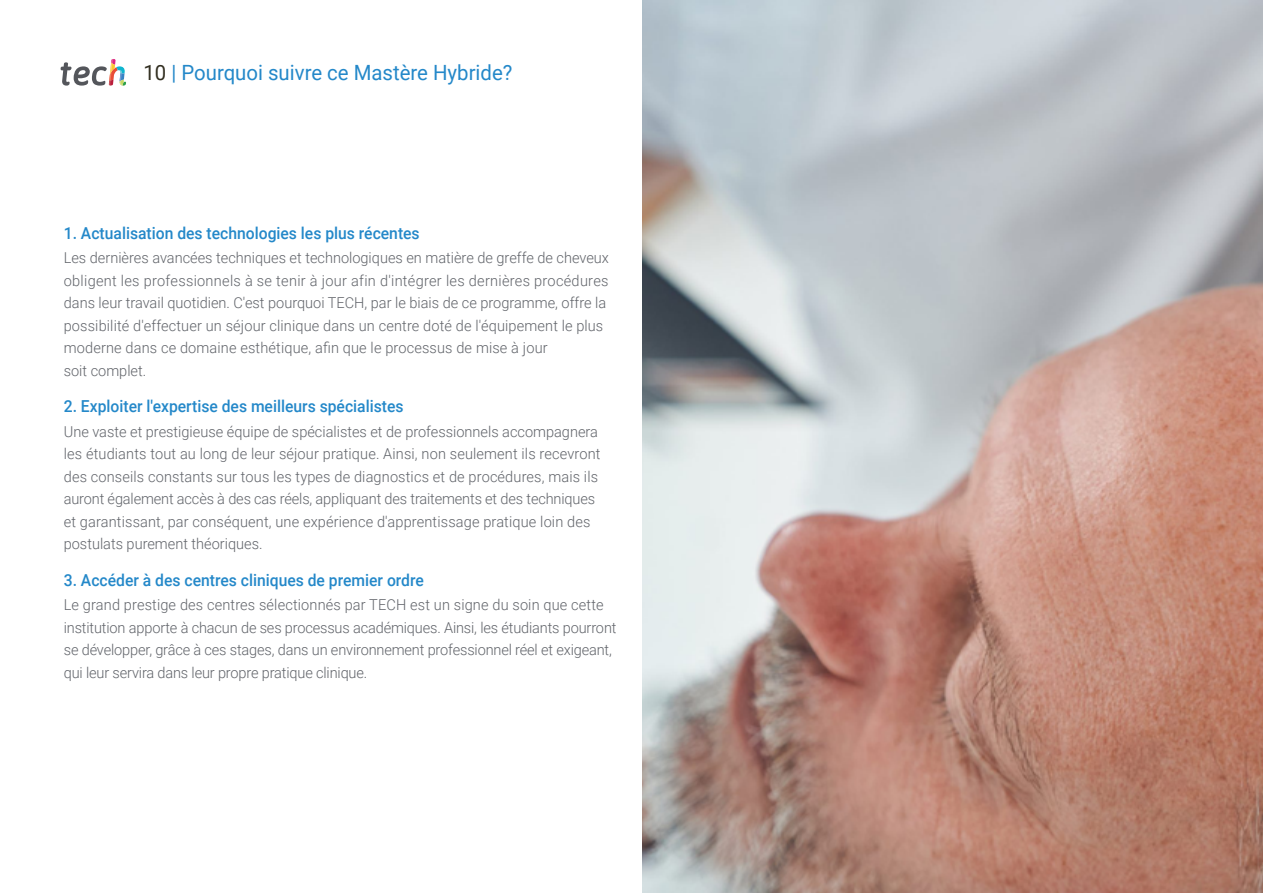
<style>
.page{position:relative;width:1263px;height:893px;background:#fff}
.page>*{position:absolute;margin:0;border:0;box-sizing:border-box;transform-origin:0 0}
.t1{font:21px "Roboto";color:#2488c9}
.t2{font:500 16.5px "Roboto";color:#2488c9;scale:.95 1}
.t3{font:300 15px/22.5px "Roboto";color:#61646a}
.s1{color:#312e20}
</style>
<div class="page">
<svg style="left:61px;top:59px;width:65px;height:27px"></svg>
<img style="left:642px;top:0;width:621px;height:893px">
<h1 class="t1" style="left:144px;top:57px;width:370px"><span class="s1">10</span> | Pourquoi suivre ce Mastère Hybride?</h1>
<p class="t2" style="left:64px;top:221px;width:376px">1. Actualisation des technologies les plus récentes</p>
<p class="t3" style="left:64px;top:246px;width:547px">Les dernières avancées techniques et technologiques en matière de greffe de cheveux obligent les professionnels à se tenir à jour afin d'intégrer les dernières procédures dans leur travail quotidien. C'est pourquoi TECH, par le biais de ce programme, offre la possibilité d'effectuer un séjour clinique dans un centre doté de l'équipement le plus moderne dans ce domaine esthétique, afin que le processus de mise à jour<br>soit complet.</p>
<p class="t2" style="left:64px;top:395px;width:359px">2. Exploiter l'expertise des meilleurs spécialistes</p>
<p class="t3" style="left:64px;top:420px;width:538px">Une vaste et prestigieuse équipe de spécialistes et de professionnels accompagnera les étudiants tout au long de leur séjour pratique. Ainsi, non seulement ils recevront des conseils constants sur tous les types de diagnostics et de procédures, mais ils auront également accès à des cas réels, appliquant des traitements et des techniques et garantissant, par conséquent, une expérience d'apprentissage pratique loin des postulats purement théoriques.</p>
<p class="t2" style="left:64px;top:568px;width:381px">3. Accéder à des centres cliniques de premier ordre</p>
<p class="t3" style="left:64px;top:593px;width:554px">Le grand prestige des centres sélectionnés par TECH est un signe du soin que cette institution apporte à chacun de ses processus académiques. Ainsi, les étudiants pourront se développer, grâce à ces stages, dans un environnement professionnel réel et exigeant, qui leur servira dans leur propre pratique clinique.</p>
</div>
